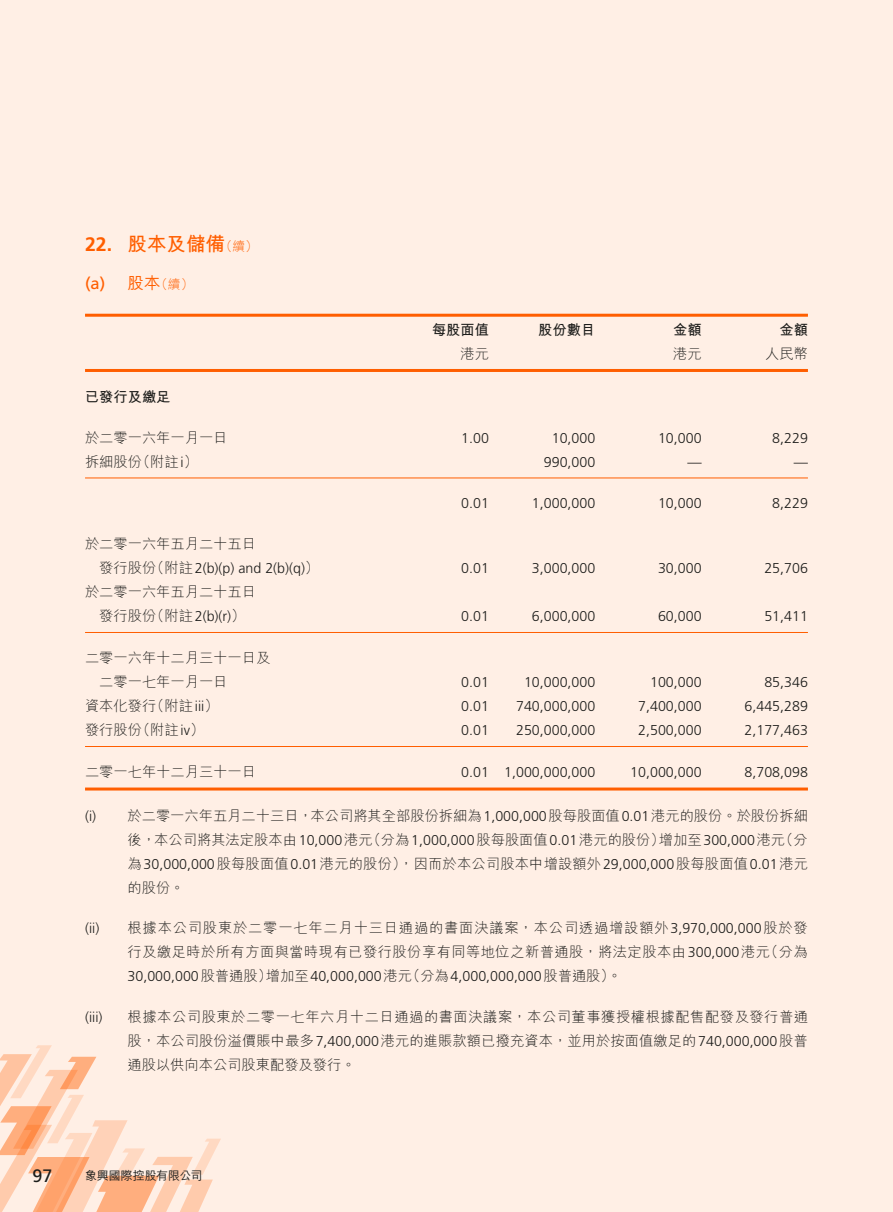
<style>
.page{position:relative;width:893px;height:1212px;background:#fff}
.page>*{position:absolute;margin:0;border:0;box-sizing:border-box;transform-origin:0 0}
.Subhead_1{font:700 19.5px "M Hei HK";color:#ff5e00}
.t1{font:18px "Frutiger LT Std";color:#1d1d1b}
.Subhead_2{font:16.5px "Frutiger LT Std";color:#ff5e00}
.Body_Text{font:300 14.25px/24px "M Hei HK";letter-spacing:.015em;color:#1d1d1b;text-align:justify}
.Table_4_Colume{font:300 14.25px "Frutiger LT Std";color:#1d1d1b}
.Table_4_Colume-2{font:300 14.25px "M Hei HK";color:#1d1d1b}
.Table_2_Colume{font:300 14.25px "M Hei HK";color:#1d1d1b}
.Table_2_Colume-2{font:700 14.25px "M Hei HK";color:#1d1d1b}
.Body_Text-2{font:300 14.25px "Frutiger LT Std";color:#1d1d1b}
.t2{font:500 12px "M Hei HK";letter-spacing:-.015em;color:#1d1d1b}
.s1{font-family:"Frutiger LT Std"}
.s2{font-weight:300;font-size:12.75px}
.s3{font-family:"M Hei HK";font-weight:500}
.s4{font-family:"M Hei HK";font-weight:300;font-size:12.75px}
.s5{font-family:"M Hei HK"}
</style>
<div class="page">
<div style="left:0;top:0;width:892px;height:1212px;background:#ffefe5"></div>
<svg style="left:0;top:1045px;width:221px;height:167px"></svg>
<hr style="left:85px;top:314px;width:723px;height:3px;background:#ff5e00">
<hr style="left:85px;top:369px;width:723px;height:3px;background:#ff5e00">
<hr style="left:85px;top:478px;width:723px;height:1px;background:#ff5e00">
<hr style="left:85px;top:632px;width:723px;height:1px;background:#ff5e00">
<hr style="left:85px;top:746px;width:723px;height:1px;background:#ff5e00">
<hr style="left:85px;top:787px;width:723px;height:3px;background:#ff5e00">
<p class="Subhead_1" style="left:85px;top:230px;width:174px"><span class="s1">22.</span> 股本及儲備<span class="s2">（續）</span></p>
<p class="Subhead_2" style="left:85px;top:274px;width:110px">(a) <span class="s3">股本</span><span class="s4">（續）</span></p>
<p class="Table_2_Colume-2" style="left:432px;top:319px;width:58px">每股面值</p>
<p class="Table_2_Colume-2" style="left:538px;top:319px;width:58px">股份數目</p>
<p class="Table_2_Colume-2" style="left:673px;top:319px;width:30px">金額</p>
<p class="Table_2_Colume-2" style="left:779px;top:319px;width:30px">金額</p>
<p class="Table_2_Colume" style="left:460px;top:346px;width:30px">港元</p>
<p class="Table_2_Colume" style="left:673px;top:346px;width:30px">港元</p>
<p class="Table_2_Colume" style="left:765px;top:346px;width:44px">人民幣</p>
<p class="Table_2_Colume-2" style="left:85px;top:387px;width:87px">已發行及繳足</p>
<p class="Table_4_Colume-2" style="left:85px;top:430px;width:144px">於二零一六年一月一日</p>
<p class="Table_4_Colume" style="left:461px;top:430px;width:29px">1.00</p>
<p class="Table_4_Colume" style="left:552px;top:430px;width:45px">10,000</p>
<p class="Table_4_Colume" style="left:658px;top:430px;width:45px">10,000</p>
<p class="Table_4_Colume" style="left:772px;top:430px;width:37px">8,229</p>
<p class="Table_4_Colume-2" style="left:85px;top:454px;width:114px">拆細股份（附註<span class="s1">i</span>）</p>
<p class="Table_4_Colume" style="left:544px;top:454px;width:53px">990,000</p>
<p class="Table_4_Colume" style="left:687px;top:454px;width:16px">—</p>
<p class="Table_4_Colume" style="left:794px;top:454px;width:16px">—</p>
<p class="Table_4_Colume" style="left:461px;top:495px;width:29px">0.01</p>
<p class="Table_4_Colume" style="left:532px;top:495px;width:65px">1,000,000</p>
<p class="Table_4_Colume" style="left:658px;top:495px;width:45px">10,000</p>
<p class="Table_4_Colume" style="left:772px;top:495px;width:37px">8,229</p>
<p class="Table_2_Colume" style="left:85px;top:537px;width:172px">於二零一六年五月二十五日</p>
<p class="Table_4_Colume" style="left:99px;top:560px;width:221px"><span class="s5">發行股份（附註</span>2(b)(p) and 2(b)(q)<span class="s5">）</span></p>
<p class="Table_4_Colume" style="left:461px;top:560px;width:29px">0.01</p>
<p class="Table_4_Colume" style="left:532px;top:560px;width:65px">3,000,000</p>
<p class="Table_4_Colume" style="left:658px;top:560px;width:45px">30,000</p>
<p class="Table_4_Colume" style="left:764px;top:560px;width:45px">25,706</p>
<p class="Table_2_Colume" style="left:85px;top:585px;width:172px">於二零一六年五月二十五日</p>
<p class="Table_4_Colume-2" style="left:99px;top:609px;width:148px">發行股份（附註<span class="s1">2(b)(r)</span>）</p>
<p class="Table_4_Colume" style="left:461px;top:608px;width:29px">0.01</p>
<p class="Table_4_Colume" style="left:532px;top:608px;width:65px">6,000,000</p>
<p class="Table_4_Colume" style="left:658px;top:608px;width:45px">60,000</p>
<p class="Table_4_Colume" style="left:764px;top:608px;width:45px">51,411</p>
<p class="Table_4_Colume-2" style="left:85px;top:651px;width:187px">二零一六年十二月三十一日及</p>
<p class="Table_4_Colume-2" style="left:99px;top:675px;width:130px">二零一七年一月一日</p>
<p class="Table_4_Colume" style="left:461px;top:674px;width:29px">0.01</p>
<p class="Table_4_Colume" style="left:524px;top:674px;width:73px">10,000,000</p>
<p class="Table_4_Colume" style="left:650px;top:674px;width:53px">100,000</p>
<p class="Table_4_Colume" style="left:764px;top:674px;width:45px">85,346</p>
<p class="Table_4_Colume-2" style="left:85px;top:699px;width:135px">資本化發行（附註<span class="s1">iii</span>）</p>
<p class="Table_4_Colume" style="left:461px;top:698px;width:29px">0.01</p>
<p class="Table_4_Colume" style="left:516px;top:698px;width:81px">740,000,000</p>
<p class="Table_4_Colume" style="left:638px;top:698px;width:65px">7,400,000</p>
<p class="Table_4_Colume" style="left:745px;top:698px;width:65px">6,445,289</p>
<p class="Table_4_Colume-2" style="left:85px;top:723px;width:121px">發行股份（附註<span class="s1">iv</span>）</p>
<p class="Table_4_Colume" style="left:461px;top:722px;width:29px">0.01</p>
<p class="Table_4_Colume" style="left:516px;top:722px;width:81px">250,000,000</p>
<p class="Table_4_Colume" style="left:638px;top:722px;width:65px">2,500,000</p>
<p class="Table_4_Colume" style="left:745px;top:722px;width:65px">2,177,463</p>
<p class="Table_4_Colume-2" style="left:85px;top:765px;width:172px">二零一七年十二月三十一日</p>
<p class="Table_4_Colume" style="left:461px;top:764px;width:136px">0.01 1,000,000,000</p>
<p class="Table_4_Colume" style="left:630px;top:764px;width:73px">10,000,000</p>
<p class="Table_4_Colume" style="left:744px;top:764px;width:65px">8,708,098</p>
<p class="Body_Text" style="left:128px;top:803px;width:682px;text-indent:-43px"><span class="s1">(i)</span> 於二零一六年五月二十三日，本公司將其全部股份拆細為<span class="s1">1,000,000</span>股每股面值<span class="s1">0.01</span>港元的股份。於股份拆細後，本公司將其法定股本由<span class="s1">10,000</span>港元（分為<span class="s1">1,000,000</span>股每股面值<span class="s1">0.01</span>港元的股份）增加至<span class="s1">300,000</span>港元（分為<span class="s1">30,000,000</span>股每股面值<span class="s1">0.01</span>港元的股份），因而於本公司股本中增設額外<span class="s1">29,000,000</span>股每股面值<span class="s1">0.01</span>港元的股份。</p>
<p class="Body_Text" style="left:128px;top:916px;width:682px;text-indent:-43px"><span class="s1">(ii)</span> 根據本公司股東於二零一七年二月十三日通過的書面決議案，本公司透過增設額外<span class="s1">3,970,000,000</span>股於發行及繳足時於所有方面與當時現有已發行股份享有同等地位之新普通股，將法定股本由<span class="s1">300,000</span>港元（分為<span class="s1">30,000,000</span>股普通股）增加至<span class="s1">40,000,000</span>港元（分為<span class="s1">4,000,000,000</span>股普通股）。</p>
<p class="Body_Text-2" style="left:85px;top:1009px;width:19px">(iii)</p>
<p class="Body_Text" style="left:128px;top:1004px;width:682px">根據本公司股東於二零一七年六月十二日通過的書面決議案，本公司董事獲授權根據配售配發及發行普通股，本公司股份溢價賬中最多<span class="s1">7,400,000</span>港元的進賬款額已撥充資本，並用於按面值繳足的<span class="s1">740,000,000</span>股普通股以供向本公司股東配發及發行。</p>
<p class="t1" style="left:33px;top:1165px;width:22px">97</p>
<p class="t2" style="left:85px;top:1167px;width:119px">象興國際控股有限公司</p>
</div>
